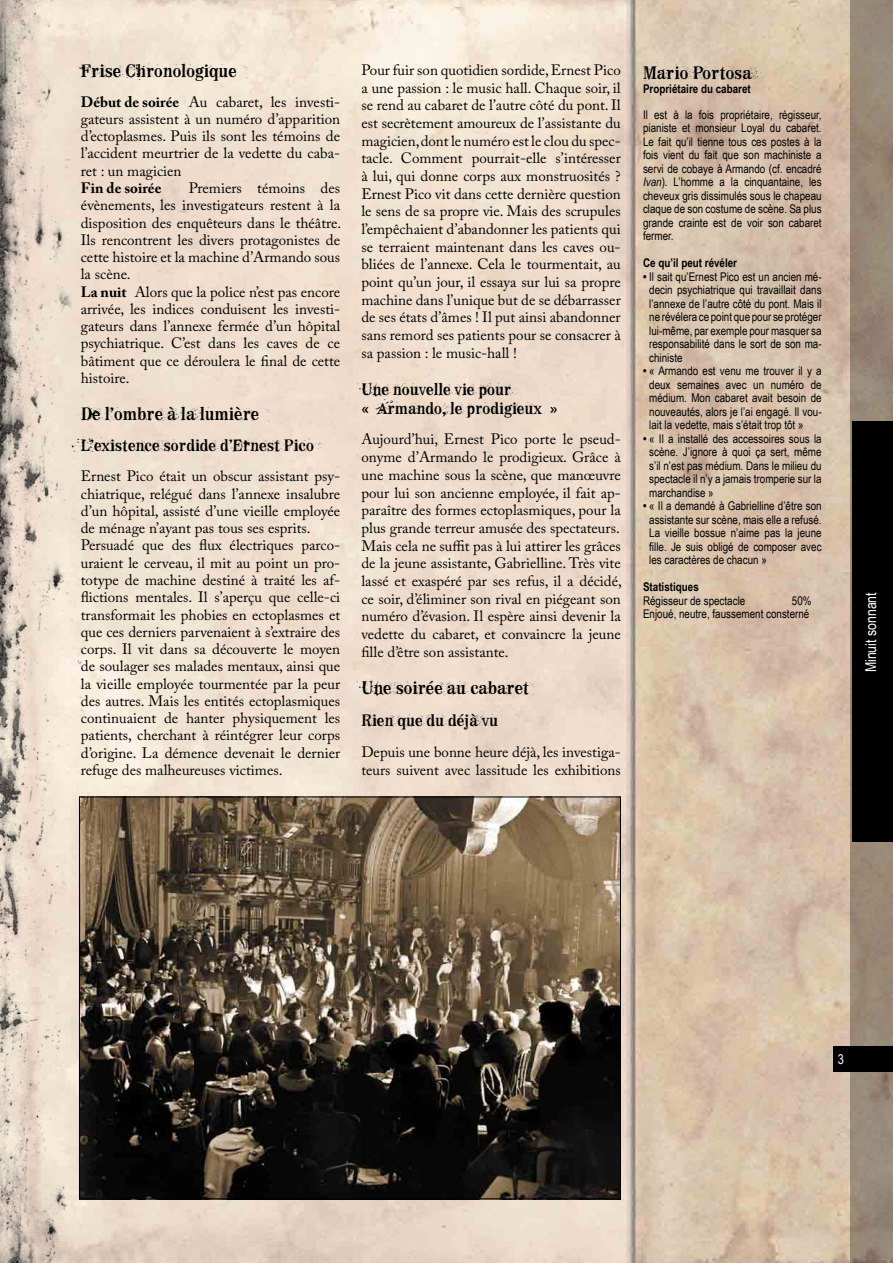
<style>
.page{position:relative;width:893px;height:1263px;background:#fff}
.page>*{position:absolute;margin:0;border:0;box-sizing:border-box;transform-origin:0 0}
.t1{font:18px "F2 F Mad Zine LT Std Dirt";color:#000}
.t2{font:16.5px/19.2px "F2 F Mad Zine LT Std Dirt";color:#000}
.t3{font:15px/17.2px "Adobe Caslon Pro";color:#000}
.t4{font:15px "Arial Narrow";color:#fff}
.t5{font:700 15px "Adobe Caslon Pro";color:#000}
.t6{font:13.5px "Arial Narrow";color:#fff}
.t7{font:12px/13.5px "Arial Narrow";color:#000;text-align:justify}
.t8{font:700 12px "Arial Narrow";color:#000}
.s1{font-weight:700}
.s2{font-style:italic}
</style>
<div class="page">
<img style="left:84px;top:0;width:766px;height:1263px">
<img style="left:0;top:0;width:84px;height:1263px">
<div style="left:833px;top:1046px;width:60px;height:25px;background:#000"></div>
<svg style="left:850px;top:0;width:43px;height:1263px;background:#928272"></svg>
<div style="left:852px;top:421px;width:41px;height:421px;background:#000"></div>
<img style="left:81px;top:799px;width:538px;height:398px">
<p class="t1" style="left:81px;top:58px;width:185px">FriseChronologique</p>
<p class="t3" style="left:81px;top:93px;width:261px;text-align:justify"><span class="s1">Début de soirée</span> Au cabaret, les investi&shy;gateurs assistent à un numéro d’apparition d’ectoplasmes. Puis ils sont les témoins de l’accident meurtrier de la vedette du caba&shy;ret : un magicien</p>
<p class="t5" style="left:81px;top:179px;width:82px">Fin de soirée</p>
<p class="t3" style="left:81px;top:179px;width:262px;text-indent:108px">Premiers témoins des évènements, les investigateurs restent à la disposition des enquêteurs dans le théâtre.<br>Ils rencontrent les divers protagonistes de cette histoire et la machine d’Armando sous la scène.<br><span class="s1">La nuit</span> Alors que la police n’est pas encore arrivée, les indices conduisent les investi&shy;gateurs dans l’annexe fermée d’un hôpital psychiatrique. C’est dans les caves de ce bâtiment que ce déroulera le final de cette histoire.</p>
<p class="t1" style="left:81px;top:401px;width:207px">Del’ombreà la lumière</p>
<p class="t2" style="left:81px;top:436px;width:246px">L’existencesordided’Ernest Pico</p>
<p class="t3" style="left:81px;top:468px;width:261px">Ernest Pico était un obscur assistant psy&shy;chiatrique, relégué dans l’annexe insalubre d’un hôpital, assisté d’une vieille employée de ménage n’ayant pas tous ses esprits.<br>Persuadé que des flux électriques parco&shy;uraient le cerveau, il mit au point un pro&shy;totype de machine destiné à traité les af&shy;flictions mentales. Il s’aperçu que celle-ci transformait les phobies en ectoplasmes et que ces derniers parvenaient à s’extraire des corps. Il vit dans sa découverte le moyen de soulager ses malades mentaux, ainsi que la vieille employée tourmentée par la peur des autres. Mais les entités ectoplasmiques continuaient de hanter physiquement les patients, cherchant à réintégrer leur corps d’origine. La démence devenait le dernier refuge des malheureuses victimes.</p>
<p class="t3" style="left:361px;top:61px;width:261px;line-height:17.7px;text-align:justify">Pour fuir son quotidien sordide, Ernest Pico a une passion : le music hall. Chaque soir, il se rend au cabaret de l’autre côté du pont. Il est secrètement amoureux de l’assistante du magicien, dont le numéro est le clou du spec&shy;tacle. Comment pourrait-elle s’intéresser à lui, qui donne corps aux monstruosités ?<br>Ernest Pico vit dans cette dernière question le sens de sa propre vie. Mais des scrupules l’empêchaient d’abandonner les patients qui se terraient maintenant dans les caves ou&shy;bliées de l’annexe. Cela le tourmentait, au point qu’un jour, il essaya sur lui sa propre machine dans l’unique but de se débarrasser de ses états d’âmes ! Il put ainsi abandonner sans remord ses patients pour se consacrer à sa passion : le music-hall !</p>
<p class="t2" style="left:361px;top:380px;width:197px">Unenouvelleviepour<br>« Armando, leprodigieux »</p>
<p class="t3" style="left:361px;top:430px;width:262px;line-height:17.7px">Aujourd’hui, Ernest Pico porte le pseud&shy;onyme d’Armando le prodigieux. Grâce à une machine sous la scène, que manœuvre pour lui son ancienne employée, il fait ap&shy;paraître des formes ectoplasmiques, pour la plus grande terreur amusée des spectateurs.<br>Mais cela ne suffit pas à lui attirer les grâces de la jeune assistante, Gabrielline. Très vite lassé et exaspéré par ses refus, il a décidé, ce soir, d’éliminer son rival en piégeant son numéro d’évasion. Il espère ainsi devenir la vedette du cabaret, et convaincre la jeune fille d’être son assistante.</p>
<p class="t1" style="left:361px;top:676px;width:190px">Unesoiréeaucabaret</p>
<p class="t2" style="left:361px;top:711px;width:153px">Rien quedudéjà vu</p>
<p class="t3" style="left:361px;top:743px;width:261px;line-height:17.7px">Depuis une bonne heure déjà, les investiga&shy;teurs suivent avec lassitude les exhibitions</p>
<p class="t1" style="left:643px;top:60px;width:114px">Ma ri oPor t osa</p>
<p class="t8" style="left:643px;top:79px;width:109px">Propriétaire du cabaret</p>
<p class="t7" style="left:643px;top:107px;width:180px">Il est à la fois propriétaire, régisseur, pianiste et monsieur Loyal du cabaret.<br>Le fait qu’il tienne tous ces postes à la fois vient du fait que son machiniste a servi de cobaye à Armando (cf. encadré <span class="s2">Ivan</span>). L’homme a la cinquantaine, les cheveux gris dissimulés sous le chapeau claque de son costume de scène. Sa plus grande crainte est de voir son cabaret fermer.</p>
<p class="t8" style="left:643px;top:254px;width:96px">Ce qu’il peut révéler</p>
<p class="t7" style="left:649px;top:269px;width:174px;text-indent:-6px"><span class="s1">•</span> Il sait qu’Ernest Pico est un ancien mé&shy;decin psychiatrique qui travaillait dans l’annexe de l’autre côté du pont. Mais il ne révélera ce point que pour se protéger lui-même, par exemple pour masquer sa responsabilité dans le sort de son ma&shy;chiniste</p>
<p class="t7" style="left:649px;top:364px;width:174px;text-indent:-6px"><span class="s1">•</span> « Armando est venu me trouver il y a deux semaines avec un numéro de médium. Mon cabaret avait besoin de nouveautés, alors je l’ai engagé. Il vou&shy;lait la vedette, mais s’était trop tôt »</p>
<p class="t7" style="left:649px;top:431px;width:174px;text-indent:-6px"><span class="s1">•</span> « Il a installé des accessoires sous la scène. J’ignore à quoi ça sert, même s’il n’est pas médium. Dans le milieu du spectacle il n’y a jamais tromperie sur la marchandise »</p>
<p class="t7" style="left:649px;top:499px;width:174px;text-indent:-6px"><span class="s1">•</span> « Il a demandé à Gabrielline d’être son assistante sur scène, mais elle a refusé.<br>La vieille bossue n’aime pas la jeune fille. Je suis obligé de composer avec les caractères de chacun »</p>
<p class="t8" style="left:643px;top:578px;width:57px">Statistiques</p>
<p class="t7" style="left:643px;top:593px;width:104px">Régisseur de spectacle</p>
<p class="t7" style="left:643px;top:593px;width:170px;text-align:right">50%<br>Enjoué, neutre, faussement consterné</p>
<p class="t4" style="left:860px;top:672px;width:81px;rotate:-90deg">Minuit sonnant</p>
<p class="t6" style="left:838px;top:1049px;width:8px">3</p>
</div>
